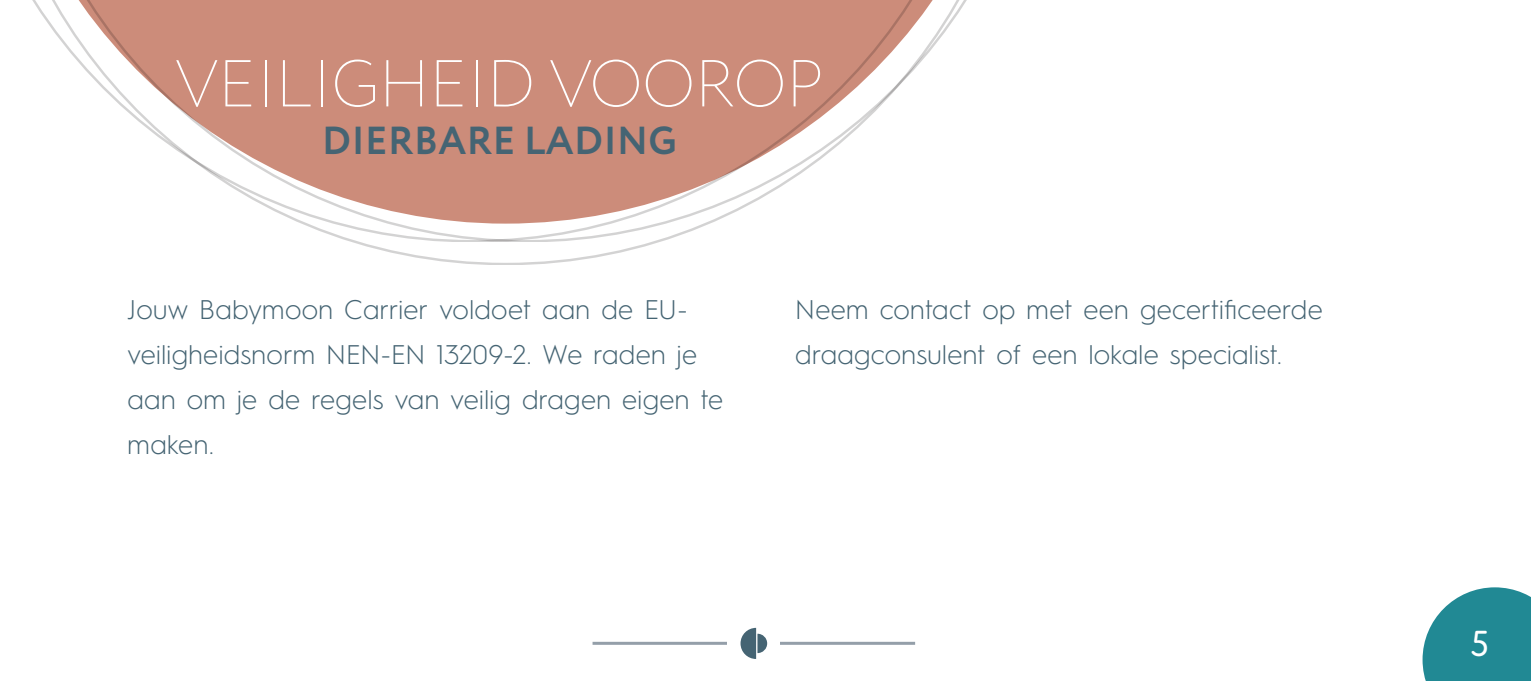
<style>
.page{position:relative;width:1531px;height:681px;background:#fff}
.page>*{position:absolute;margin:0;border:0;box-sizing:border-box;transform-origin:0 0}
.t1{font:200 66px "Circe";letter-spacing:-.01em;color:#fff}
.t2{font:700 39px "Circe";letter-spacing:.01em;color:#456473}
.t3{font:36px "Circe Rounded";color:#fff}
.t4{font:300 27px/45px "Hurme Geometric Sans 1";letter-spacing:.015em;color:#456473}
</style>
<div class="page">
<svg style="left:1422px;top:587px;width:109px;height:93px;background:#3e98a2"></svg>
<hr style="left:592px;top:641px;width:323px;height:3px;background:#949fa9">
<div style="left:727px;top:620px;width:53px;height:47px;background:#fff"></div>
<svg style="left:740px;top:627px;width:27px;height:31px"></svg>
<svg style="left:32px;top:0;width:935px;height:264px"></svg>
<h1 class="t1" style="left:175px;top:41px;width:650px">VEILIGHEID VOOROP</h1>
<h2 class="t2" style="left:322px;top:114px;width:356px">DIERBARE LADING</h2>
<p class="t4" style="left:128px;top:285px;width:597px">Jouw Babymoon Carrier voldoet aan de EU&shy;veiligheidsnorm NEN-EN 13209-2. We raden je aan om je de regels van veilig dragen eigen te maken.</p>
<p class="t4" style="left:795px;top:285px;width:529px">Neem contact op met een gecertificeerde draagconsulent of een lokale specialist.</p>
<h3 class="t3" style="left:1471px;top:622px;width:20px">5</h3>
</div>
